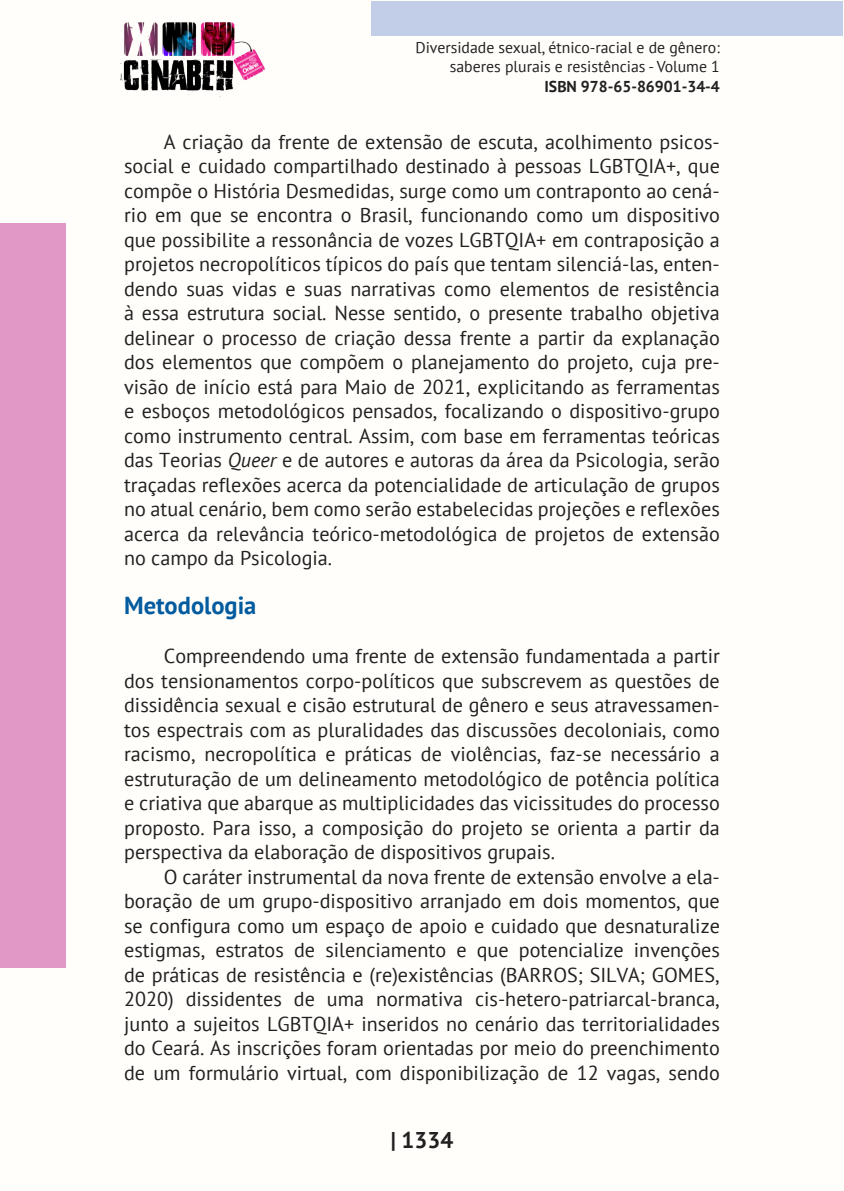
<style>
.page{position:relative;width:844px;height:1191px;background:#fff}
.page>*{position:absolute;margin:0;border:0;box-sizing:border-box;transform-origin:0 0}
._9_SUBTÍTULOS{font:700 24.5px "PT Sans";color:#015b9e}
.t1{font:700 22.75px "PT Sans";color:#231f20}
._8_CORPO{font:20.12px/24.5px "PT Sans";color:#231f20;text-align:justify}
.t2{font:15.75px/18.9px "PT Sans";color:#231f20;text-align:right}
.t3{font:700 15.75px "PT Sans";color:#231f20}
.s1{font-style:italic}
</style>
<div class="page">
<div style="left:0;top:0;width:843px;height:1191px;background:#fffefa"></div>
<div style="left:371px;top:1px;width:471px;height:35px;background:#c2cde7"></div>
<div style="left:0;top:223px;width:65px;height:744px;background:#e198c7"></div>
<img style="left:120px;top:22px;width:144px;height:75px">
<p class="t2" style="left:415px;top:38px;width:306px">Diversidade sexual, étnico-racial e de gênero: saberes plurais e resistências - Volume 1</p>
<p class="t3" style="left:544px;top:76px;width:177px">ISBN 978-65-86901-34-4</p>
<p class="_8_CORPO" style="left:124px;top:129px;width:597px;text-indent:40px">A criação da frente de extensão de escuta, acolhimento psicos&shy;social e cuidado compartilhado destinado à pessoas LGBTQIA+, que compõe o História Desmedidas, surge como um contraponto ao cená&shy;rio em que se encontra o Brasil, funcionando como um dispositivo que possibilite a ressonância de vozes LGBTQIA+ em contraposição a projetos necropolíticos típicos do país que tentam silenciá-las, enten&shy;dendo suas vidas e suas narrativas como elementos de resistência à essa estrutura social. Nesse sentido, o presente trabalho objetiva delinear o processo de criação dessa frente a partir da explanação dos elementos que compõem o planejamento do projeto, cuja pre&shy;visão de início está para Maio de 2021, explicitando as ferramentas e esboços metodológicos pensados, focalizando o dispositivo-grupo como instrumento central. Assim, com base em ferramentas teóricas das Teorias <span class="s1">Queer</span> e de autores e autoras da área da Psicologia, serão traçadas reflexões acerca da potencialidade de articulação de grupos no atual cenário, bem como serão estabelecidas projeções e reflexões acerca da relevância teórico-metodológica de projetos de extensão no campo da Psicologia.</p>
<p class="_9_SUBTÍTULOS" style="left:124px;top:589px;width:134px">Metodologia</p>
<p class="_8_CORPO" style="left:124px;top:643px;width:597px;text-indent:40px">Compreendendo uma frente de extensão fundamentada a partir dos tensionamentos corpo-políticos que subscrevem as questões de dissidência sexual e cisão estrutural de gênero e seus atravessamen&shy;tos espectrais com as pluralidades das discussões decoloniais, como racismo, necropolítica e práticas de violências, faz-se necessário a estruturação de um delineamento metodológico de potência política e criativa que abarque as multiplicidades das vicissitudes do processo proposto. Para isso, a composição do projeto se orienta a partir da perspectiva da elaboração de dispositivos grupais.</p>
<p class="_8_CORPO" style="left:124px;top:864px;width:597px;text-indent:40px">O caráter instrumental da nova frente de extensão envolve a ela&shy;boração de um grupo-dispositivo arranjado em dois momentos, que se configura como um espaço de apoio e cuidado que desnaturalize estigmas, estratos de silenciamento e que potencialize invenções de práticas de resistência e (re)existências (BARROS; SILVA; GOMES, 2020) dissidentes de uma normativa cis-hetero-patriarcal-branca, junto a sujeitos LGBTQIA+ inseridos no cenário das territorialidades do Ceará. As inscrições foram orientadas por meio do preenchimento de um formulário virtual, com disponibilização de 12 vagas, sendo</p>
<p class="t1" style="left:390px;top:1125px;width:64px">| 1334</p>
</div>
